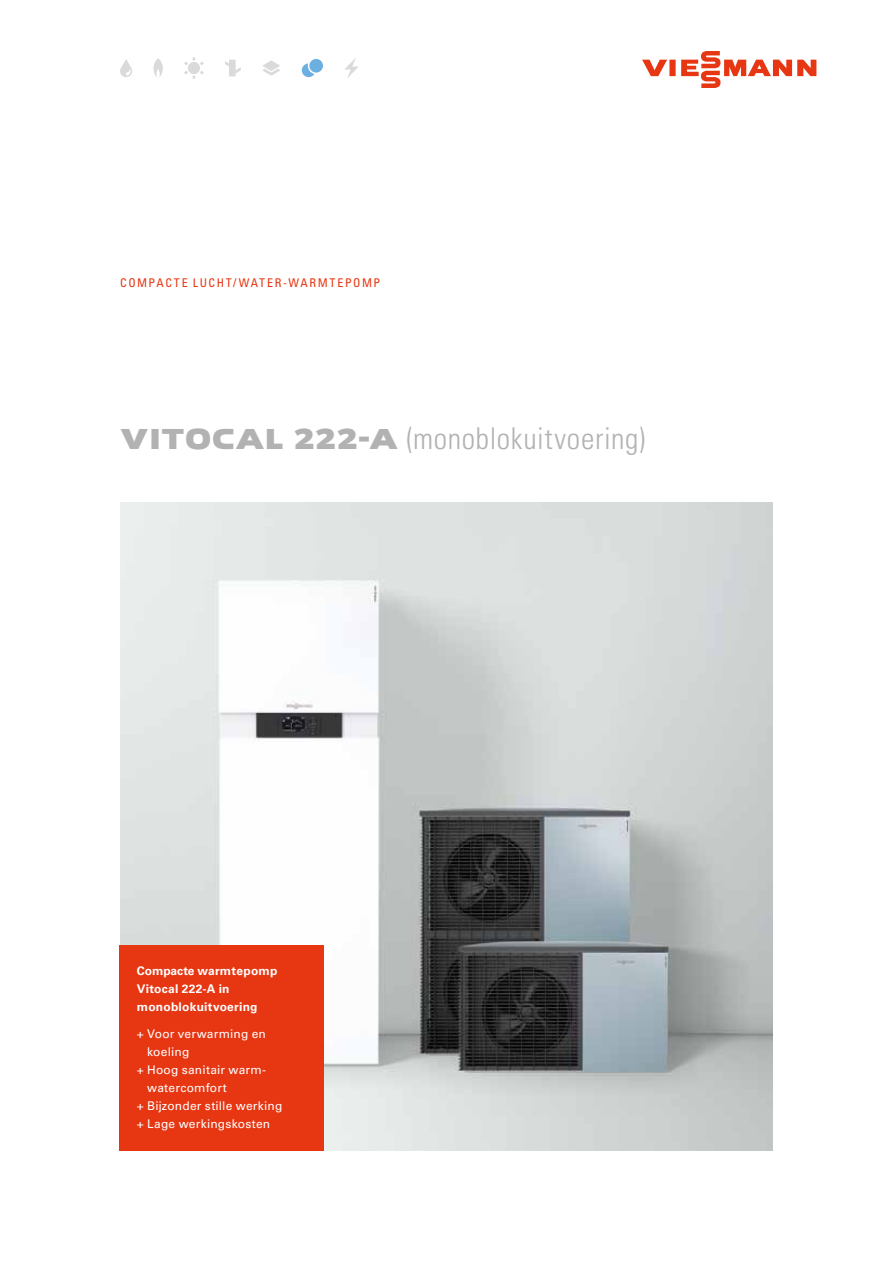
<style>
.page{position:relative;width:893px;height:1263px;background:#fff}
.page>*{position:absolute;margin:0;border:0;box-sizing:border-box;transform-origin:0 0}
.t1{font:30px "Univers LTCYR 47 Light Cond";letter-spacing:.025em;color:#b3b2b2}
.t2{font:12px "Univers LTCYR 55 Roman";letter-spacing:.015em;color:#fff}
.t3{font:700 12px/18px "Univers LTCYR 65";letter-spacing:.02em;color:#fff}
.t4{font:condensed 12px "Univers LTCYR 57";letter-spacing:.135em;color:#e63612}
.s1{font-family:"Viessmann";font-weight:700}
</style>
<div class="page">
<img style="left:120px;top:503px;width:653px;height:648px">
<div style="left:120px;top:945px;width:204px;height:206px;background:#e63612"></div>
<svg style="left:642px;top:51px;width:174px;height:37px"></svg>
<svg style="left:302px;top:59px;width:21px;height:18px"></svg>
<svg style="left:345px;top:58px;width:13px;height:20px"></svg>
<svg style="left:184px;top:57px;width:20px;height:22px"></svg>
<svg style="left:225px;top:60px;width:16px;height:16px"></svg>
<svg style="left:262px;top:60px;width:18px;height:16px"></svg>
<svg style="left:153px;top:58px;width:10px;height:19px"></svg>
<svg style="left:120px;top:59px;width:12px;height:18px"></svg>
<p class="t4" style="left:120px;top:275px;width:262px">COMPACTE LUCHT/WATER-WARMTEPOMP</p>
<h1 class="t1" style="left:120px;top:418px;width:527px"><span class="s1">VITOCAL 222-A</span> (monoblokuitvoering)</h1>
<p class="t3" style="left:137px;top:961px;width:142px">Compacte warmtepomp<br>Vitocal 222-A in monoblokuitvoering</p>
<p class="t2" style="left:137px;top:1025px;width:131px">+ Voor verwarming en</p>
<p class="t2" style="left:147px;top:1043px;width:44px">koeling</p>
<p class="t2" style="left:137px;top:1061px;width:131px">+ Hoog sanitair warm-</p>
<p class="t2" style="left:147px;top:1079px;width:81px">watercomfort</p>
<p class="t2" style="left:137px;top:1097px;width:147px">+ Bijzonder stille werking</p>
<p class="t2" style="left:137px;top:1115px;width:135px">+ Lage werkingskosten</p>
</div>
